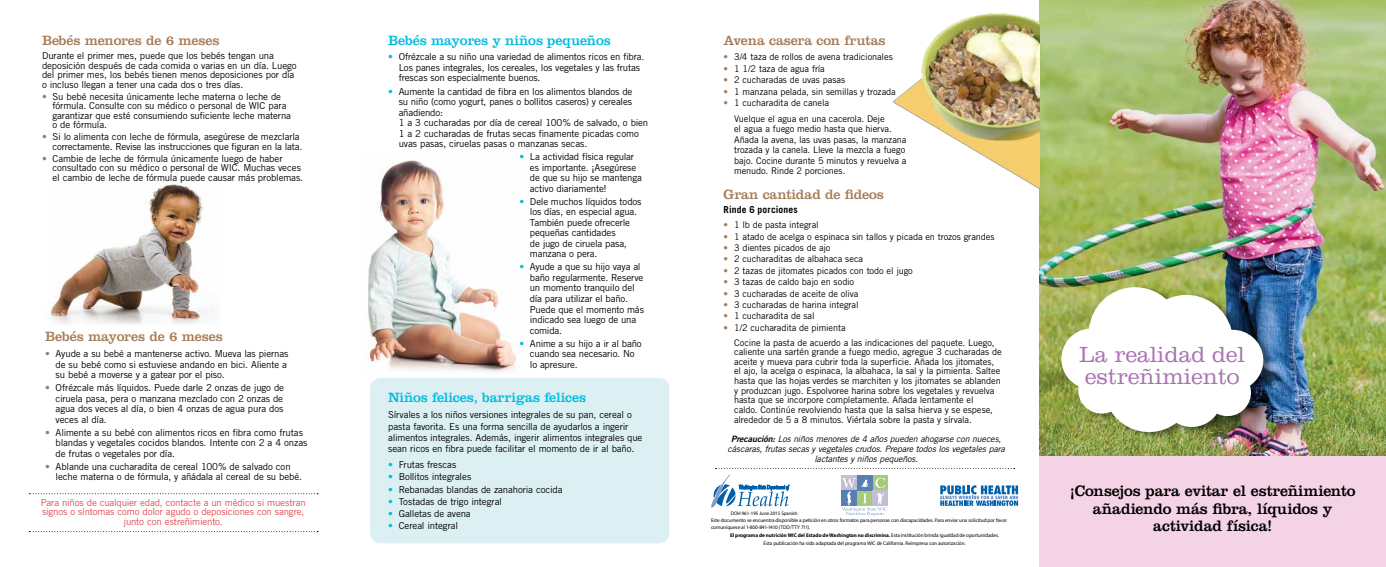
<style>
.page{position:relative;width:1386px;height:567px;background:#fff}
.page>*{position:absolute;margin:0;border:0;box-sizing:border-box;transform-origin:0 0}
.t1{font:300 22.75px/22.8px "Clarendon LT Std";color:#a974b2}
.t2{font:15.75px/17.5px "Clarendon LT Std";letter-spacing:-.005em;color:#000;text-align:center}
.t3{font:14px "Clarendon LT Std";letter-spacing:-.005em;color:#a67c58}
.t4{font:14px "Clarendon LT Std";letter-spacing:-.005em;color:#00bcdf}
.t5{font:9.62px/10.5px "Trade Gothic LT Std";letter-spacing:-.015em;color:#000}
.t6{font:9.62px/9.6px "Trade Gothic LT Std";letter-spacing:-.015em;color:#dc4d54;text-align:center}
.t7{font:700 9.62px "Trade Gothic LT Std";letter-spacing:.015em;color:#000}
.t8{font:9.19px/9.6px "Trade Gothic LT Std";letter-spacing:-.01em;color:#000}
.t9{font:italic 8.75px/9.6px "Trade Gothic LT Std";letter-spacing:-.01em;color:#000;text-align:center}
.t10{font:5.25px/7px "Myriad Pro";letter-spacing:-.01em;color:#000}
.t11{font:700 5.25px "Myriad Pro";letter-spacing:-.01em;color:#000}
.t12{font:5.08px "Myriad Pro";letter-spacing:-.01em;color:#000}
.s1{color:#a67c58}
.s2{color:#00bcdf}
.s3{font-family:"Trade Gothic LT Std Bd 2 Obl";font-style:normal}
.s4{font-weight:400}
</style>
<div class="page">
<img style="left:50px;top:184px;width:162px;height:140px">
<img style="left:1040px;top:0;width:346px;height:457px">
<div style="left:1063px;top:285px;width:211px;height:155px;background:#000;opacity:.4"></div>
<img style="left:1060px;top:286px;width:204px;height:147px">
<img style="left:368px;top:160px;width:148px;height:212px">
<div style="left:1040px;top:457px;width:346px;height:110px;background:#f3d3e5"></div>
<div style="left:370px;top:378px;width:299px;height:165px;background:#dcf0f3;border-radius:10px"></div>
<svg style="left:711px;top:468px;width:307px;height:48px"></svg>
<svg style="left:29px;top:493px;width:289px;height:1px"></svg>
<svg style="left:29px;top:531px;width:289px;height:1px"></svg>
<img style="left:893px;top:9px;width:147px;height:183px">
<h3 class="t3" style="left:42px;top:32px;width:179px">Bebés menores de 6 meses</h3>
<p class="t5" style="left:42px;top:51px;width:256px;line-height:9.5px">Durante el primer mes, puede que los bebés tengan una deposición después de cada comida o varias en un día. Luego del primer mes, los bebés tienen menos deposiciones por día o incluso llegan a tener una cada dos o tres días.</p>
<p class="t5" style="left:53px;top:92px;width:240px;line-height:9.5px;text-indent:-11px"><span class="s1">•</span> Su bebé necesita únicamente leche materna o leche de fórmula. Consulte con su médico o personal de WIC para garantizar que esté consumiendo suficiente leche materna o de fórmula.</p>
<p class="t5" style="left:42px;top:132px;width:262px;line-height:9.5px;text-align:right"><span class="s1">•</span> Si lo alimenta con leche de fórmula, asegúrese de mezclarla correctamente. Revise las instrucciones que figuran en la lata.</p>
<p class="t5" style="left:53px;top:154px;width:252px;line-height:9.5px;text-indent:-11px"><span class="s1">•</span> Cambie de leche de fórmula únicamente luego de haber consultado con su médico o personal de WIC. Muchas veces el cambio de leche de fórmula puede causar más problemas.</p>
<h3 class="t3" style="left:45px;top:328px;width:179px">Bebés mayores de 6 meses</h3>
<p class="t5" style="left:56px;top:348px;width:234px;text-indent:-11px"><span class="s1">•</span> Ayude a su bebé a mantenerse activo. Mueva las piernas de su bebé como si estuviese andando en bici. Aliente a su bebé a moverse y a gatear por el piso.</p>
<p class="t5" style="left:56px;top:382px;width:230px;text-align:justify;text-indent:-11px"><span class="s1">•</span> Ofrézcale más líquidos. Puede darle 2 onzas de jugo de ciruela pasa, pera o manzana mezclado con 2 onzas de agua dos veces al día, o bien 4 onzas de agua pura dos veces al día.</p>
<p class="t5" style="left:56px;top:427px;width:253px;text-indent:-11px"><span class="s1">•</span> Alimente a su bebé con alimentos ricos en fibra como frutas blandas y vegetales cocidos blandos. Intente con 2 a 4 onzas de frutas o vegetales por día.</p>
<p class="t5" style="left:56px;top:461px;width:248px;text-indent:-11px"><span class="s1">•</span> Ablande una cucharadita de cereal 100% de salvado con leche materna o de fórmula, y añádala al cereal de su bebé.</p>
<p class="t6" style="left:41px;top:497px;width:267px">Para niños de cualquier edad, contacte a un médico si muestran signos o síntomas como dolor agudo o deposiciones con sangre, junto con estreñimiento.</p>
<h3 class="t4" style="left:388px;top:32px;width:224px">Bebés mayores y niños pequeños</h3>
<p class="t5" style="left:399px;top:52px;width:247px;text-indent:-11px"><span class="s2">•</span> Ofrézcale a su niño una variedad de alimentos ricos en fibra.<br>Los panes integrales, los cereales, los vegetales y las frutas frescas son especialmente buenos.</p>
<p class="t5" style="left:399px;top:86px;width:251px;text-indent:-11px"><span class="s2">•</span> Aumente la cantidad de fibra en los alimentos blandos de<br>su niño (como yogurt, panes o bollitos caseros) y cereales añadiendo:<br>1 a 3 cucharadas por día de cereal 100% de salvado, o bien 1 a 2 cucharadas de frutas secas finamente picadas como uvas pasas, ciruelas pasas o manzanas secas.</p>
<p class="t5" style="left:530px;top:151px;width:114px;text-indent:-11px"><span class="s2">•</span> La actividad física regular es importante. ¡Asegúrese de que su hijo se mantenga activo diariamente!</p>
<p class="t5" style="left:530px;top:196px;width:113px;text-indent:-11px"><span class="s2">•</span> Dele muchos líquidos todos los días, en especial agua.<br>También puede ofrecerle pequeñas cantidades<br>de jugo de ciruela pasa, manzana o pera.</p>
<p class="t5" style="left:530px;top:262px;width:116px;text-indent:-11px"><span class="s2">•</span> Ayude a que su hijo vaya al baño regularmente. Reserve un momento tranquilo del día para utilizar el baño.<br>Puede que el momento más indicado sea luego de una comida.</p>
<p class="t5" style="left:530px;top:338px;width:113px;text-indent:-11px"><span class="s2">•</span> Anime a su hijo a ir al baño cuando sea necesario. No lo apresure.</p>
<h3 class="t4" style="left:388px;top:389px;width:199px">Niños felices, barrigas felices</h3>
<p class="t5" style="left:388px;top:409px;width:256px;line-height:11.4px">Sírvales a los niños versiones integrales de su pan, cereal o pasta favorita. Es una forma sencilla de ayudarlos a ingerir alimentos integrales. Además, ingerir alimentos integrales que sean ricos en fibra puede facilitar el momento de ir al baño.</p>
<p class="t5" style="left:388px;top:459px;width:70px"><span class="s2">•</span> Frutas frescas</p>
<p class="t5" style="left:388px;top:472px;width:85px"><span class="s2">•</span> Bollitos integrales</p>
<p class="t5" style="left:388px;top:484px;width:176px"><span class="s2">•</span> Rebanadas blandas de zanahoria cocida</p>
<p class="t5" style="left:388px;top:496px;width:115px"><span class="s2">•</span> Tostadas de trigo integral</p>
<p class="t5" style="left:388px;top:508px;width:84px"><span class="s2">•</span> Galletas de avena</p>
<p class="t5" style="left:388px;top:521px;width:71px"><span class="s2">•</span> Cereal integral</p>
<h3 class="t3" style="left:724px;top:32px;width:163px">Avena casera con frutas</h3>
<p class="t8" style="left:724px;top:52px;width:171px"><span class="s1">•</span> 3/4 taza de rollos de avena tradicionales</p>
<p class="t8" style="left:724px;top:64px;width:103px"><span class="s1">•</span> 1 1/2 taza de agua fría</p>
<p class="t8" style="left:724px;top:75px;width:123px"><span class="s1">•</span> 2 cucharadas de uvas pasas</p>
<p class="t8" style="left:724px;top:86px;width:174px"><span class="s1">•</span> 1 manzana pelada, sin semillas y trozada</p>
<p class="t8" style="left:734px;top:95px;width:152px;line-height:15.8px;text-indent:-11px"><span class="s1">•</span> 1 cucharadita de canela<br>Vuelque el agua en una cacerola. Deje</p>
<p class="t8" style="left:734px;top:124px;width:174px;line-height:10.5px">el agua a fuego medio hasta que hierva.<br>Añada la avena, las uvas pasas, la manzana trozada y la canela. Lleve la mezcla a fuego bajo. Cocine durante 5 minutos y revuelva a menudo. Rinde 2 porciones.</p>
<h3 class="t3" style="left:724px;top:187px;width:162px">Gran cantidad de fideos</h3>
<p class="t7" style="left:724px;top:203px;width:76px">Rinde 6 porciones</p>
<p class="t8" style="left:724px;top:220px;width:97px"><span class="s1">•</span> 1 lb de pasta integral</p>
<p class="t8" style="left:724px;top:231px;width:273px"><span class="s1">•</span> 1 atado de acelga o espinaca sin tallos y picada en trozos grandes</p>
<p class="t8" style="left:724px;top:243px;width:108px"><span class="s1">•</span> 3 dientes picados de ajo</p>
<p class="t8" style="left:724px;top:254px;width:141px"><span class="s1">•</span> 2 cucharaditas de albahaca seca</p>
<p class="t8" style="left:724px;top:266px;width:191px"><span class="s1">•</span> 2 tazas de jitomates picados con todo el jugo</p>
<p class="t8" style="left:724px;top:277px;width:132px"><span class="s1">•</span> 3 tazas de caldo bajo en sodio</p>
<p class="t8" style="left:724px;top:288px;width:136px"><span class="s1">•</span> 3 cucharadas de aceite de oliva</p>
<p class="t8" style="left:724px;top:300px;width:136px"><span class="s1">•</span> 3 cucharadas de harina integral</p>
<p class="t8" style="left:724px;top:311px;width:92px"><span class="s1">•</span> 1 cucharadita de sal</p>
<p class="t8" style="left:734px;top:320px;width:262px;line-height:14.9px;text-indent:-11px"><span class="s1">•</span> 1/2 cucharadita de pimienta<br>Cocine la pasta de acuerdo a las indicaciones del paquete. Luego,</p>
<p class="t8" style="left:734px;top:347px;width:269px">caliente una sartén grande a fuego medio, agregue 3 cucharadas de aceite y mueva para cubrir toda la superficie. Añada los jitomates, el ajo, la acelga o espinaca, la albahaca, la sal y la pimienta. Saltee hasta que las hojas verdes se marchiten y los jitomates se ablanden y produzcan jugo. Espolvoree harina sobre los vegetales y revuelva hasta que se incorpore completamente. Añada lentamente el<br>caldo. Continúe revolviendo hasta que la salsa hierva y se espese, alrededor de 5 a 8 minutos. Viértala sobre la pasta y sírvala.</p>
<p class="t9" style="left:728px;top:435px;width:279px"><span class="s3">Precaución:</span> Los niños menores de 4 años pueden ahogarse con nueces, cáscaras, frutas secas y vegetales crudos. Prepare todos los vegetales para lactantes y niños pequeños.</p>
<p class="t12" style="left:731px;top:510px;width:68px">DOH 961-195 June 2015 Spanish</p>
<p class="t10" style="left:711px;top:517px;width:297px">Este documento se encuentra disponible a petición en otros formatos para personas con discapacidades. Para enviar una solicitud por favor comuníquese al 1-800-841-1410 (TDD/TTY 711).</p>
<p class="t11" style="left:730px;top:532px;width:270px">El programa de nutrición WIC del Estado de Washington no discrimina. <span class="s4">Esta institución brinda igualdad de oportunidades.</span></p>
<p class="t10" style="left:764px;top:539px;width:204px">Esta publicación ha sido adaptada del programa WIC de California. Reimpresa con autorización.</p>
<h1 class="t1" style="left:1080px;top:343px;width:167px">La realidad del estreñimiento</h1>
<h2 class="t2" style="left:1070px;top:482px;width:287px">¡Consejos para evitar el estreñimiento añadiendo más fibra, líquidos y actividad física!</h2>
</div>
